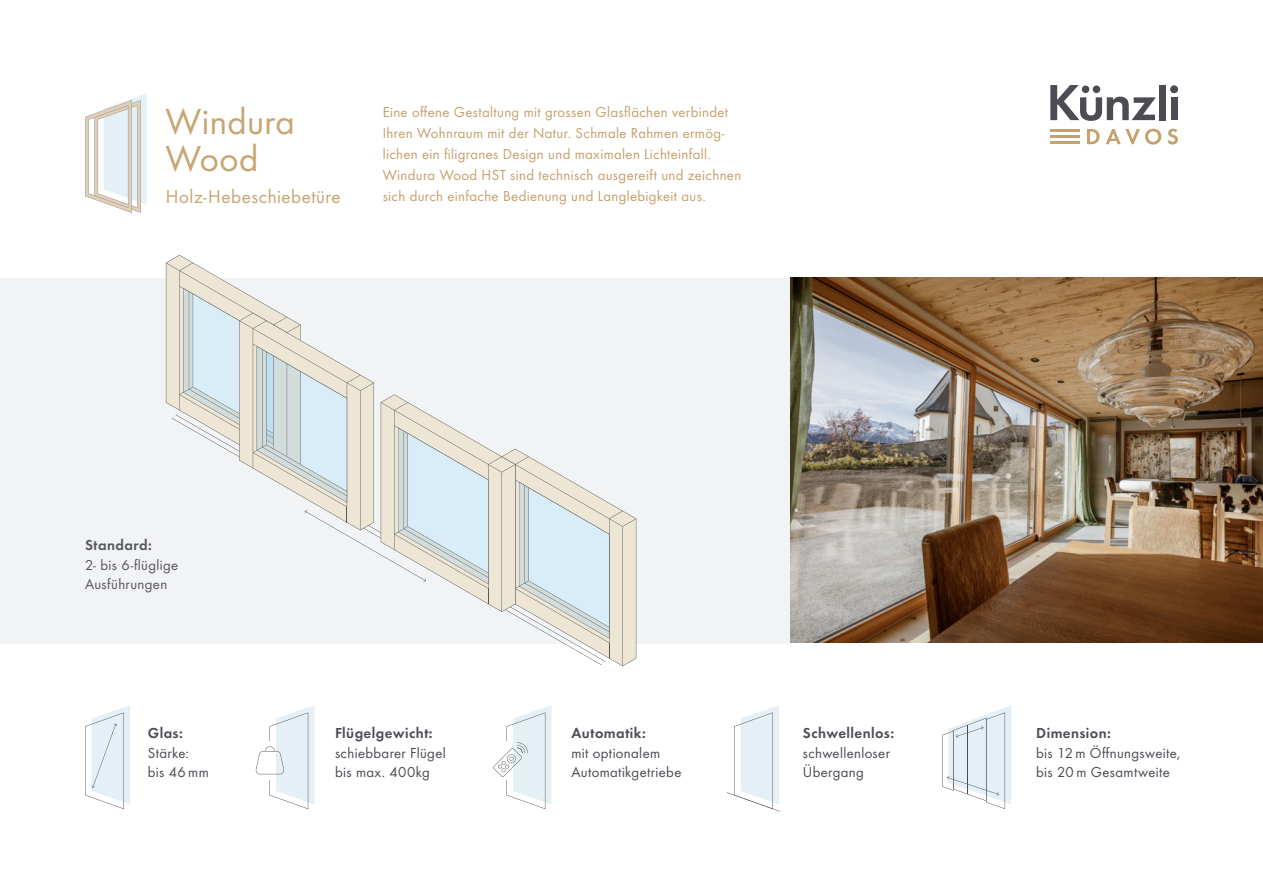
<style>
.page{position:relative;width:1263px;height:893px;background:#fff}
.page>*{position:absolute;margin:0;border:0;box-sizing:border-box;transform-origin:0 0}
.t1{font:37.5px/37.5px "Futura Boo";letter-spacing:.01em;color:#c8a573}
.t2{font:19.5px "Futura Boo";letter-spacing:.03em;color:#c8a573}
.t3{font:15px/21px "Futura Boo";letter-spacing:.025em;color:#c5a16d}
.t4{font:15px/19.5px "Futura Boo";letter-spacing:.025em;color:#4d4c54}
.t5{font:15px "Futura Dem";letter-spacing:.03em;color:#4d4c54}
.t6{font:15px/19.5px "Futura Boo";letter-spacing:.02em;color:#56565e}
.t7{font:15px "Futura Dem";letter-spacing:.03em;color:#56565e}
</style>
<div class="page">
<div style="left:0;top:278px;width:790px;height:365px;background:#f2f3f4"></div>
<svg style="left:1087px;top:129px;width:12px;height:15px"></svg>
<svg style="left:1105px;top:129px;width:56px;height:16px"></svg>
<svg style="left:1167px;top:129px;width:11px;height:16px"></svg>
<hr style="left:1050px;top:142px;width:29px;height:2px;background:#c5a16d">
<hr style="left:1050px;top:129px;width:29px;height:3px;background:#c5a16d">
<hr style="left:1050px;top:135px;width:29px;height:3px;background:#c5a16d">
<svg style="left:1050px;top:85px;width:106px;height:36px"></svg>
<div style="left:1159px;top:85px;width:7px;height:35px;background:#4d4c54"></div>
<div style="left:1170px;top:86px;width:8px;height:7px;background:#4d4c54;border-radius:50%"></div>
<div style="left:1171px;top:97px;width:6px;height:23px;background:#4d4c54"></div>
<img style="left:790px;top:278px;width:473px;height:365px">
<svg style="left:85px;top:94px;width:62px;height:119px"></svg>
<svg style="left:166px;top:255px;width:470px;height:411px"></svg>
<svg style="left:85px;top:705px;width:45px;height:104px"></svg>
<svg style="left:256px;top:705px;width:58px;height:104px"></svg>
<svg style="left:493px;top:705px;width:58px;height:104px"></svg>
<svg style="left:727px;top:705px;width:53px;height:107px"></svg>
<svg style="left:942px;top:705px;width:69px;height:104px"></svg>
<hr style="left:967px;top:725px;width:1px;height:69px;background:#4d4c54">
<h1 class="t1" style="left:166px;top:102px;width:130px">Windura<br>Wood</h1>
<h2 class="t2" style="left:166px;top:185px;width:176px">Holz-Hebeschiebetüre</h2>
<p class="t3" style="left:383px;top:102px;width:360px">Eine offene Gestaltung mit grossen Glasflächen verbindet Ihren Wohnraum mit der Natur. Schmale Rahmen ermög&shy;lichen ein filigranes Design und maximalen Lichteinfall.<br>Windura Wood HST sind technisch ausgereift und zeichnen sich durch einfache Bedienung und Langlebigkeit aus.</p>
<p class="t7" style="left:85px;top:535px;width:68px">Standard:</p>
<p class="t6" style="left:85px;top:555px;width:95px">2- bis 6-flüglige<br>Ausführungen</p>
<p class="t5" style="left:148px;top:723px;width:37px">Glas:</p>
<p class="t4" style="left:148px;top:743px;width:62px">Stärke: bis 46 mm</p>
<p class="t5" style="left:335px;top:723px;width:99px">Flügelgewicht:</p>
<p class="t4" style="left:335px;top:743px;width:112px">schiebbarer Flügel bis max. 400kg</p>
<p class="t5" style="left:571px;top:723px;width:76px">Automatik:</p>
<p class="t4" style="left:571px;top:743px;width:111px">mit optionalem<br>Automatikgetriebe</p>
<p class="t5" style="left:803px;top:723px;width:93px">Schwellenlos:</p>
<p class="t4" style="left:803px;top:743px;width:89px">schwellenloser<br>Übergang</p>
<p class="t5" style="left:1036px;top:723px;width:76px">Dimension:</p>
<p class="t4" style="left:1036px;top:743px;width:146px">bis 12 m Öffnungsweite, bis 20 m Gesamtweite</p>
</div>
